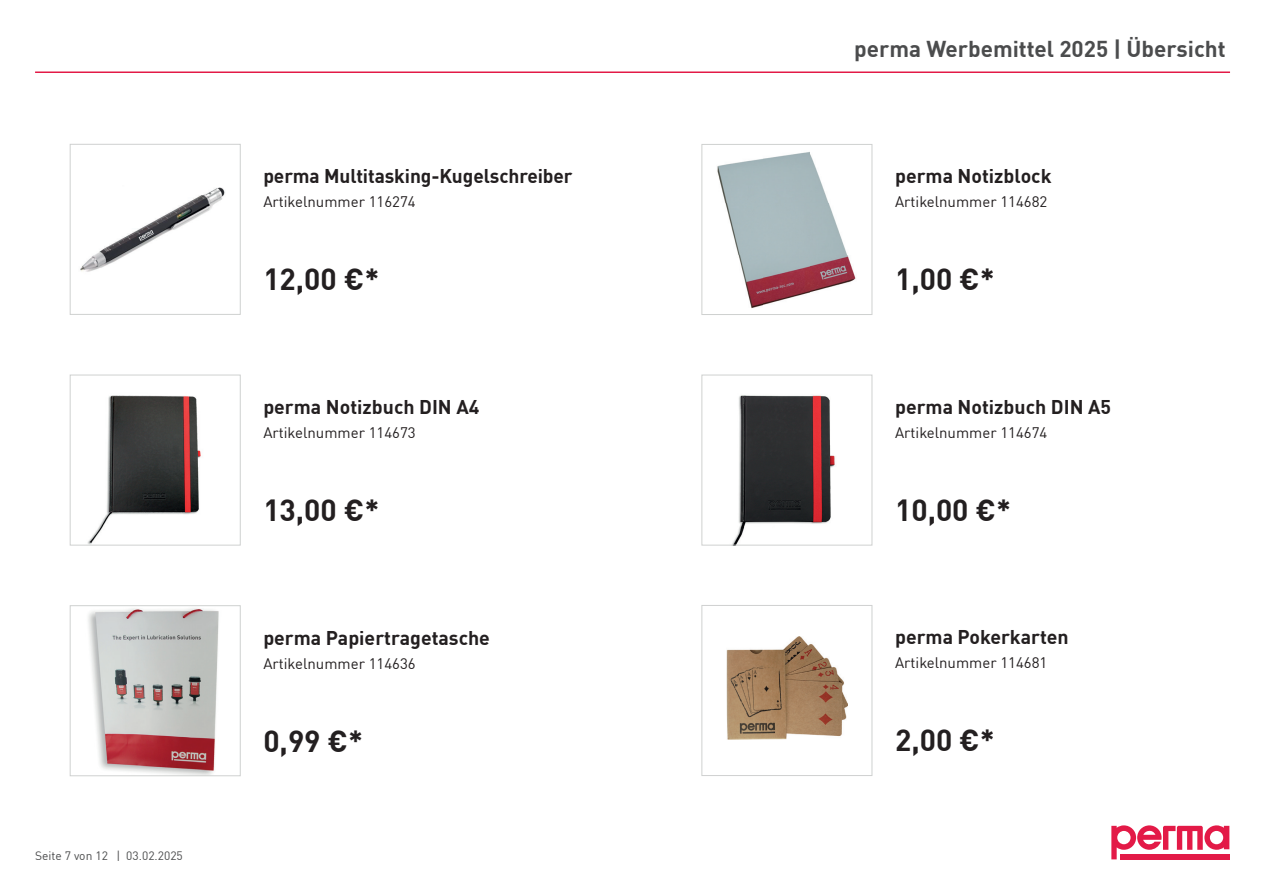
<style>
.page{position:relative;width:1263px;height:893px;background:#fff}
.page>*{position:absolute;margin:0;border:0;box-sizing:border-box;transform-origin:0 0}
.t1{font:700 30px "DIN Pro";color:#231f20}
.t2{font:700 22.5px "DIN Pro";color:#4b4c4d}
.t3{font:700 19.5px "DIN Pro";color:#231f20}
.t4{font:15px "DIN Pro";color:#231f20}
.t5{font:12px "DIN Pro";color:#4b4c4d}
</style>
<div class="page">
<img style="left:87px;top:395px;width:114px;height:148px">
<div style="left:70px;top:375px;width:170px;height:170px;border:1px solid #cfd1d0"></div>
<img style="left:88px;top:608px;width:131px;height:166px">
<div style="left:70px;top:605px;width:170px;height:171px;border:1px solid #cfd1d0"></div>
<img style="left:733px;top:395px;width:102px;height:148px">
<div style="left:702px;top:375px;width:170px;height:170px;border:1px solid #cfd1d0"></div>
<img style="left:726px;top:637px;width:122px;height:102px">
<div style="left:702px;top:605px;width:170px;height:171px;border:1px solid #cfd1d0"></div>
<img style="left:717px;top:152px;width:139px;height:156px">
<div style="left:702px;top:144px;width:170px;height:171px;border:1px solid #cfd1d0"></div>
<img style="left:80px;top:187px;width:145px;height:85px">
<div style="left:70px;top:144px;width:170px;height:171px;border:1px solid #cfd1d0"></div>
<svg style="left:1111px;top:825px;width:118px;height:34px"></svg>
<hr style="left:35px;top:71px;width:1195px;height:2px;background:#e31a47">
<p class="t5" style="left:35px;top:846px;width:149px">Seite 7 von 12 | 03.02.2025</p>
<p class="t3" style="left:263px;top:161px;width:311px">perma Multitasking-Kugelschreiber</p>
<p class="t4" style="left:263px;top:190px;width:154px">Artikelnummer 116274</p>
<h1 class="t1" style="left:263px;top:256px;width:118px">12,00 €*</h1>
<p class="t3" style="left:263px;top:392px;width:218px">perma Notizbuch DIN A4</p>
<p class="t4" style="left:263px;top:421px;width:154px">Artikelnummer 114673</p>
<h1 class="t1" style="left:263px;top:487px;width:118px">13,00 €*</h1>
<p class="t3" style="left:263px;top:622px;width:228px">perma Papiertragetasche</p>
<p class="t4" style="left:263px;top:652px;width:154px">Artikelnummer 114636</p>
<h1 class="t1" style="left:263px;top:717px;width:101px">0,99 €*</h1>
<p class="t2" style="left:854px;top:31px;width:373px">perma Werbemittel 2025 | Übersicht</p>
<p class="t3" style="left:895px;top:161px;width:158px">perma Notizblock</p>
<p class="t4" style="left:895px;top:191px;width:154px">Artikelnummer 114682</p>
<h1 class="t1" style="left:895px;top:256px;width:101px">1,00 €*</h1>
<p class="t3" style="left:895px;top:392px;width:218px">perma Notizbuch DIN A5</p>
<p class="t4" style="left:895px;top:421px;width:154px">Artikelnummer 114674</p>
<h1 class="t1" style="left:895px;top:487px;width:118px">10,00 €*</h1>
<p class="t3" style="left:895px;top:622px;width:175px">perma Pokerkarten</p>
<p class="t4" style="left:895px;top:652px;width:154px">Artikelnummer 114681</p>
<h1 class="t1" style="left:895px;top:717px;width:101px">2,00 €*</h1>
</div>
